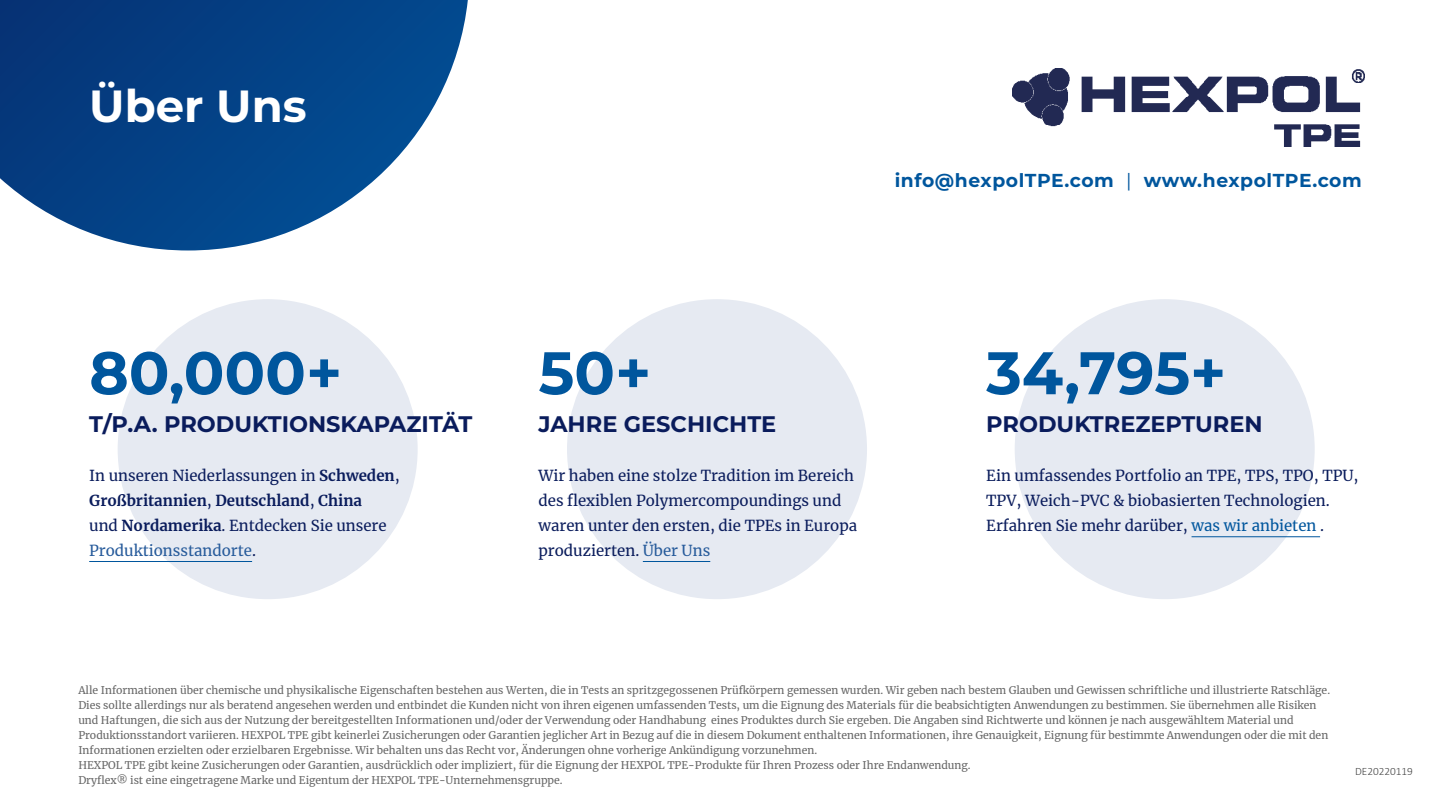
<style>
.page{position:relative;width:1440px;height:810px;background:#fff}
.page>*{position:absolute;margin:0;border:0;box-sizing:border-box;transform-origin:0 0}
.t1{font:700 60px "Montserrat";color:#00569d}
.t2{font:700 45px "Montserrat";color:#fff}
.t3{font:700 22.5px "Montserrat";color:#0a1c5c}
.t4{font:700 18.75px "Montserrat";letter-spacing:.03em;color:#00569d}
.t5{font:15px/24.8px "Merriweather";color:#0a1c5c}
.t6{font:300 11.25px "Calibri";color:#444}
.t7{font:10.5px/15px "Merriweather";color:#666}
.s1{font-weight:700}
.s2{color:#275b9b}
.s3{font-weight:400}
.s4{color:#00569d}
</style>
<div class="page">
<img style="left:1012px;top:69px;width:353px;height:77px">
<div style="left:118px;top:299px;width:300px;height:300px;background:#e6eaf2;border-radius:50%"></div>
<svg style="left:0;top:0;width:468px;height:250px"></svg>
<hr style="left:89px;top:561px;width:163px;height:1px;background:#00569d">
<div style="left:567px;top:299px;width:300px;height:300px;background:#e6eaf2;border-radius:50%"></div>
<hr style="left:643px;top:561px;width:67px;height:1px;background:#00569d">
<div style="left:1015px;top:299px;width:300px;height:300px;background:#e6eaf2;border-radius:50%"></div>
<hr style="left:1192px;top:536px;width:128px;height:1px;background:#00569d">
<h2 class="t2" style="left:89px;top:74px;width:219px">Über Uns</h2>
<h1 class="t1" style="left:89px;top:330px;width:254px">80,000+</h1>
<h3 class="t3" style="left:89px;top:408px;width:385px">T/P.A. PRODUKTIONSKAPAZITÄT</h3>
<h3 class="t5" style="left:89px;top:463px;width:312px">In unseren Niederlassungen in <span class="s1">Schweden</span>, <span class="s1">Großbritannien</span>, <span class="s1">Deutschland</span>, <span class="s1">China<br></span>und <span class="s1">Nordamerika</span>. Entdecken Sie unsere <span class="s2">Produktionsstandorte</span>.</h3>
<h3 class="t4" style="left:895px;top:167px;width:469px">info@hexpolTPE.com <span class="s3">|</span> www.hexpolTPE.com</h3>
<h1 class="t1" style="left:539px;top:330px;width:114px">50+</h1>
<h3 class="t3" style="left:539px;top:408px;width:239px">JAHRE GESCHICHTE</h3>
<h3 class="t5" style="left:539px;top:463px;width:320px">Wir haben eine stolze Tradition im Bereich des flexiblen Polymercompoundings und waren unter den ersten, die TPEs in Europa produzierten. <span class="s2">Über Uns</span></h3>
<h1 class="t1" style="left:986px;top:330px;width:241px">34,795+</h1>
<h3 class="t3" style="left:986px;top:408px;width:278px">PRODUKTREZEPTUREN</h3>
<h3 class="t5" style="left:986px;top:463px;width:374px">Ein umfassendes Portfolio an TPE, TPS, TPO, TPU,<br>TPV, Weich-PVC &amp; biobasierten Technologien.<br>Erfahren Sie mehr darüber, <span class="s4">was wir anbieten</span> .</h3>
<p class="t7" style="left:78px;top:683px;width:1253px">Alle Informationen über chemische und physikalische Eigenschaften bestehen aus Werten, die in Tests an spritzgegossenen Prüfkörpern gemessen wurden. Wir geben nach bestem Glauben und Gewissen schriftliche und illustrierte Ratschläge.<br>Dies sollte allerdings nur als beratend angesehen werden und entbindet die Kunden nicht von ihren eigenen umfassenden Tests, um die Eignung des Materials für die beabsichtigten Anwendungen zu bestimmen. Sie übernehmen alle Risiken und Haftungen, die sich aus der Nutzung der bereitgestellten Informationen und/oder der Verwendung oder Handhabung eines Produktes durch Sie ergeben. Die Angaben sind Richtwerte und können je nach ausgewähltem Material und Produktionsstandort variieren. HEXPOL TPE gibt keinerlei Zusicherungen oder Garantien jeglicher Art in Bezug auf die in diesem Dokument enthaltenen Informationen, ihre Genauigkeit, Eignung für bestimmte Anwendungen oder die mit den Informationen erzielten oder erzielbaren Ergebnisse. Wir behalten uns das Recht vor, Änderungen ohne vorherige Ankündigung vorzunehmen.<br>HEXPOL TPE gibt keine Zusicherungen oder Garantien, ausdrücklich oder impliziert, für die Eignung der HEXPOL TPE-Produkte für Ihren Prozess oder Ihre Endanwendung.<br>Dryflex® ist eine eingetragene Marke und Eigentum der HEXPOL TPE-Unternehmensgruppe.</p>
<p class="t6" style="left:1355px;top:764px;width:59px">DE20220119</p>
</div>
